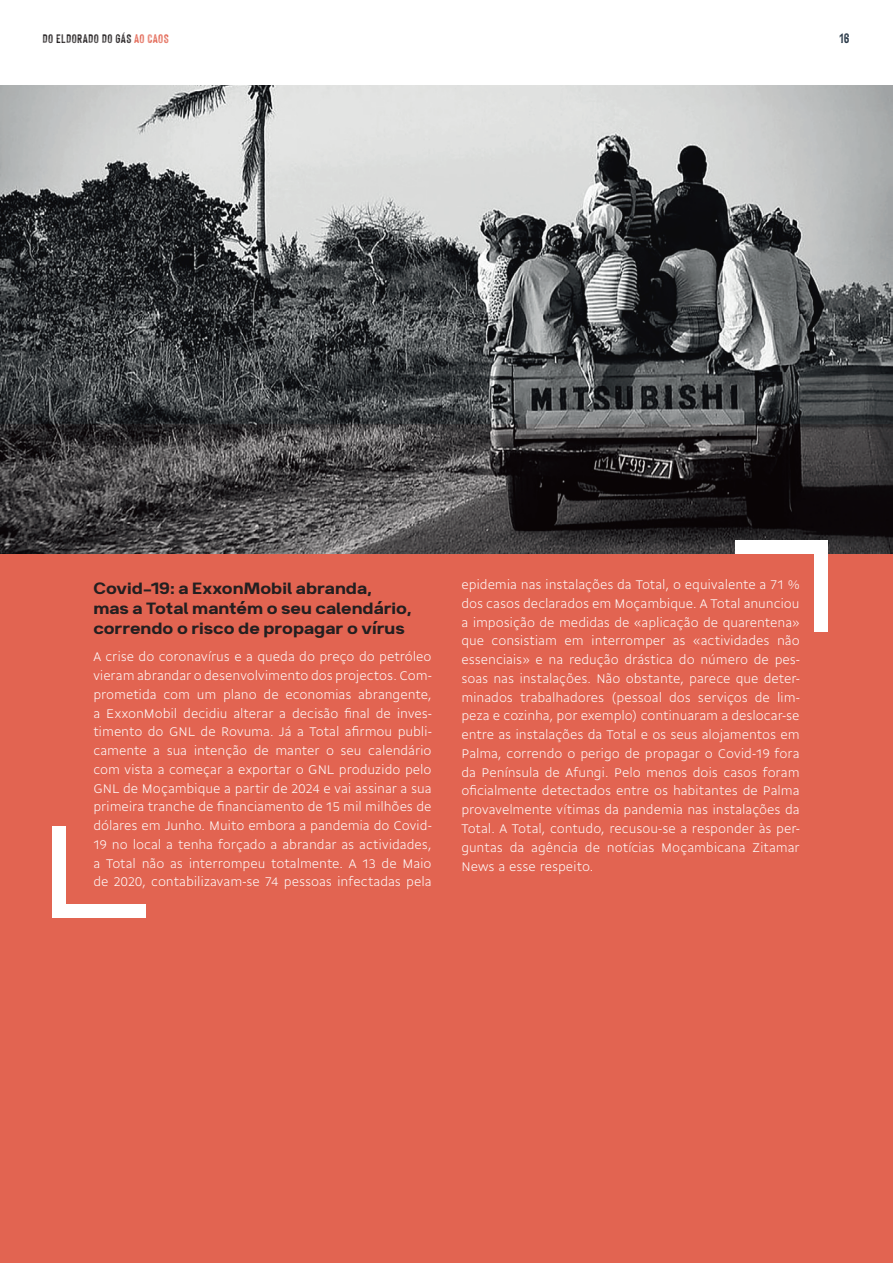
<style>
.page{position:relative;width:893px;height:1263px;background:#fff}
.page>*{position:absolute;margin:0;border:0;box-sizing:border-box;transform-origin:0 0}
.t1{font:19.5px/20.2px "Breul Grotesk A";color:#231f20}
.t2{font:15px "Hackney Vector";color:#203040}
.t3{font:300 13.5px/18.8px "Gemeli";letter-spacing:-.005em;color:#fff;text-align:justify}
.t4{font:13.5px "Hackney Vector";letter-spacing:.025em;color:#231f20}
.s1{color:#e26451}
</style>
<div class="page">
<div style="left:0;top:424px;width:893px;height:839px;background:#e26451"></div>
<img style="left:0;top:85px;width:893px;height:469px">
<div style="left:735px;top:540px;width:92px;height:13px;background:#fff"></div>
<div style="left:815px;top:540px;width:13px;height:92px;background:#fff"></div>
<div style="left:54px;top:904px;width:91px;height:13px;background:#fff"></div>
<div style="left:53px;top:826px;width:13px;height:91px;background:#fff"></div>
<p class="t4" style="left:43px;top:31px;width:128px">DO ELDORADO DO GÁS <span class="s1">AO CAOS</span></p>
<p class="t2" style="left:839px;top:30px;width:12px">16</p>
<h1 class="t1" style="left:93px;top:577px;width:320px">Covid-19: a ExxonMobil abranda, mas a Total mantém o seu calendário, correndo o risco de propagar o vírus</h1>
<p class="t3" style="left:93px;top:647px;width:340px">A crise do coronavírus e a queda do preço do petróleo vieram abrandar o desenvolvimento dos projectos. Com&shy;prometida com um plano de economias abrangente, a ExxonMobil decidiu alterar a decisão final de inves&shy;timento do GNL de Rovuma. Já a Total afirmou publi&shy;camente a sua intenção de manter o seu calendário com vista a começar a exportar o GNL produzido pelo GNL de Moçambique a partir de 2024 e vai assinar a sua primeira tranche de financiamento de 15 mil milhões de dólares em Junho. Muito embora a pandemia do Covid-19 no local a tenha forçado a abrandar as actividades, a Total não as interrompeu totalmente. A 13 de Maio de 2020, contabilizavam-se 74 pessoas infectadas pela</p>
<p class="t3" style="left:461px;top:574px;width:340px">epidemia nas instalações da Total, o equivalente a 71 % dos casos declarados em Moçambique. A Total anunciou a imposição de medidas de «aplicação de quarentena» que consistiam em interromper as «actividades não essenciais» e na redução drástica do número de pes&shy;soas nas instalações. Não obstante, parece que deter&shy;minados trabalhadores (pessoal dos serviços de lim&shy;peza e cozinha, por exemplo) continuaram a deslocar-se entre as instalações da Total e os seus alojamentos em Palma, correndo o perigo de propagar o Covid-19 fora da Península de Afungi. Pelo menos dois casos foram oficialmente detectados entre os habitantes de Palma provavelmente vítimas da pandemia nas instalações da Total. A Total, contudo, recusou-se a responder às per&shy;guntas da agência de notícias Moçambicana Zitamar News a esse respeito.</p>
</div>
